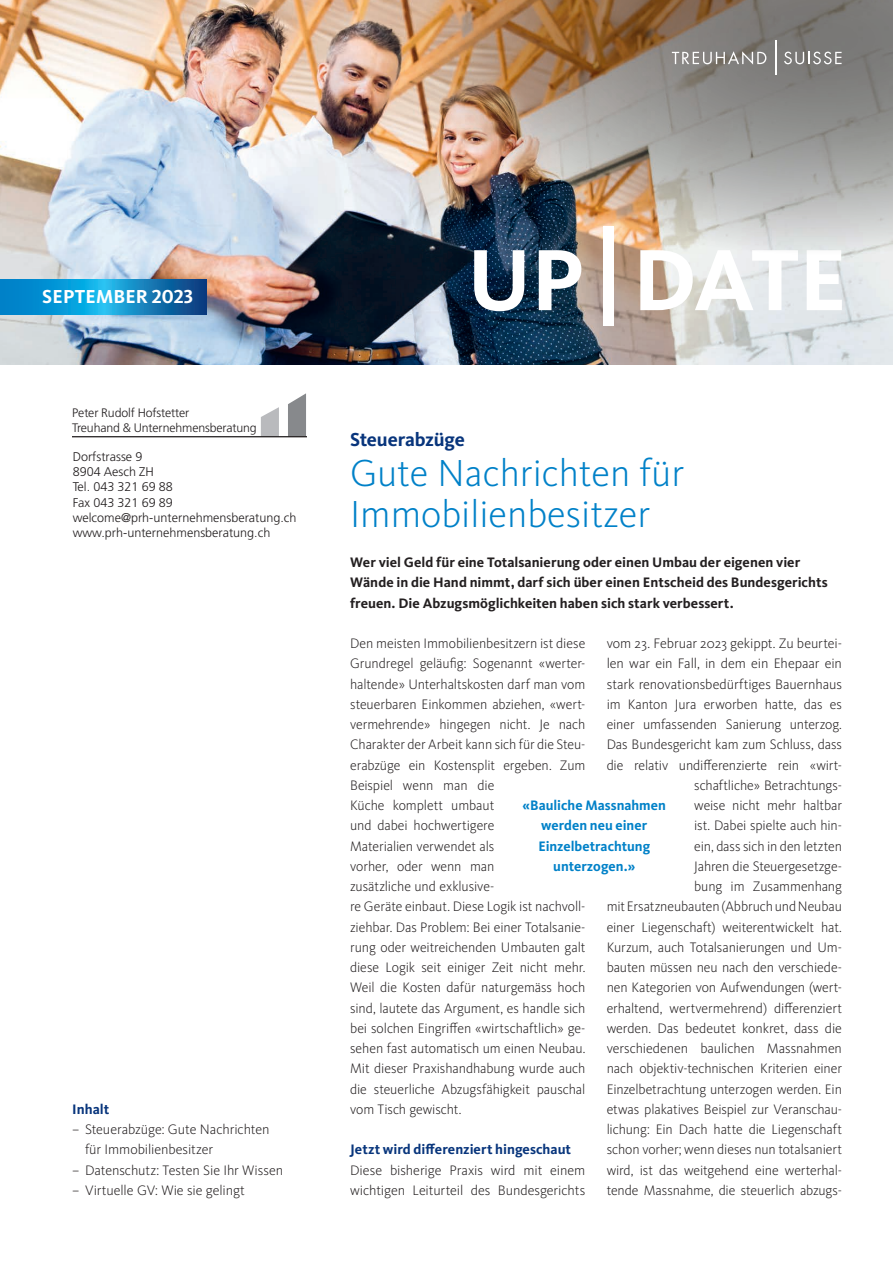
<style>
.page{position:relative;width:893px;height:1263px;background:#fff}
.page>*{position:absolute;margin:0;border:0;box-sizing:border-box;transform-origin:0 0}
.t1{font:700 90px "Kievit OT";letter-spacing:-.015em;color:#fff}
.t2{font:300 39px/40.5px "Kievit OT";color:#0081c8}
.t3{font:700 19.5px "Kievit OT";letter-spacing:.01em;color:#fff}
.t4{font:700 19.5px "Kievit OT";letter-spacing:-.01em;color:#08357c}
.t5{font:300 14.25px/20.2px "Kievit OT";letter-spacing:-.005em;color:#231f20}
.t6{font:700 14.25px/20.2px "Kievit OT";color:#231f20}
.t7{font:700 14.25px/20.2px "Kievit OT";color:#0081c8;text-align:center}
.t8{font:700 14.25px "Kievit OT";color:#08357c}
.t9{font:300 12.6px/15.1px "Frutiger LT Std";color:#231f20}
.t10{font:300 12.3px/14.7px "Frutiger LT Std";letter-spacing:-.01em;color:#231f20}
.s1{font-size:99px}
</style>
<div class="page">
<img style="left:0;top:0;width:893px;height:364px">
<svg style="left:0;top:279px;width:206px;height:35px;background:#0d87c5"></svg>
<img style="left:404px;top:0;width:489px;height:256px">
<svg style="left:672px;top:51px;width:94px;height:14px"></svg>
<svg style="left:784px;top:52px;width:58px;height:12px"></svg>
<hr style="left:775px;top:40px;width:1px;height:35px;background:#fff">
<svg style="left:288px;top:393px;width:18px;height:43px"></svg>
<svg style="left:261px;top:407px;width:18px;height:29px"></svg>
<hr style="left:72px;top:436px;width:234px;height:1px;background:#231f20">
<h3 class="t3" style="left:42px;top:285px;width:153px">SEPTEMBER 2023</h3>
<p class="t10" style="left:72px;top:405px;width:186px">Peter Rudolf Hofstetter<br>Treuhand &amp; Unternehmensberatung</p>
<p class="t9" style="left:73px;top:449px;width:225px">Dorfstrasse 9<br>8904 Aesch ZH<br>Tel. 043 321 69 88<br>Fax 043 321 69 89 welcome@prh-unternehmensberatung.ch www.prh-unternehmensberatung.ch</p>
<p class="t8" style="left:72px;top:1100px;width:38px">Inhalt</p>
<p class="t5" style="left:85px;top:1119px;width:186px;text-indent:-13px">– Steuerabzüge: Gute Nachrichten für Immobilienbesitzer</p>
<p class="t5" style="left:72px;top:1159px;width:212px">– Datenschutz: Testen Sie Ihr Wissen</p>
<p class="t5" style="left:72px;top:1180px;width:174px">– Virtuelle GV: Wie sie gelingt</p>
<h1 class="t1" style="left:467px;top:226px;width:381px">UP <span class="s1">|</span>DATE</h1>
<h3 class="t4" style="left:350px;top:427px;width:116px">Steuerabzüge</h3>
<h2 class="t2" style="left:350px;top:452px;width:336px">Gute Nachrichten für<br>Immobilienbesitzer</h2>
<p class="t6" style="left:350px;top:552px;width:479px">Wer viel Geld für eine Totalsanierung oder einen Umbau der eigenen vier<br>Wände in die Hand nimmt, darf sich über einen Entscheid des Bundesgerichts freuen. Die Abzugsmöglichkeiten haben sich stark verbessert.</p>
<p class="t5" style="left:350px;top:633px;width:237px">Den meisten Immobilienbesitzern ist diese Grundregel geläufig: Sogenannt «werter&shy;haltende» Unterhaltskosten darf man vom steuerbaren Einkommen abziehen, «wert&shy;vermehrende» hingegen nicht. Je nach Charakter der Arbeit kann sich für die Steu&shy;erabzüge ein Kostensplit ergeben. Zum Beispiel wenn man die<br>Küche komplett umbaut<br>und dabei hochwertigere<br>Materialien verwendet als<br>vorher, oder wenn man<br>zusätzliche und exklusive-<br>re Geräte einbaut. Diese Logik ist nachvoll&shy;ziehbar. Das Problem: Bei einer Totalsanie&shy;rung oder weitreichenden Umbauten galt diese Logik seit einiger Zeit nicht mehr.<br>Weil die Kosten dafür naturgemäss hoch sind, lautete das Argument, es handle sich bei solchen Eingriffen «wirtschaftlich» ge&shy;sehen fast automatisch um einen Neubau.<br>Mit dieser Praxishandhabung wurde auch die steuerliche Abzugsfähigkeit pauschal vom Tisch gewischt.</p>
<p class="t8" style="left:350px;top:1141px;width:222px">Jetzt wird differenziert hingeschaut</p>
<p class="t5" style="left:350px;top:1159px;width:237px">Diese bisherige Praxis wird mit einem wichtigen Leiturteil des Bundesgerichts</p>
<p class="t5" style="left:607px;top:633px;width:237px;text-align:right">vom 23. Februar 2023 gekippt. Zu beurtei&shy;len war ein Fall, in dem ein Ehepaar ein stark renovationsbedürftiges Bauernhaus im Kanton Jura erworben hatte, das es einer umfassenden Sanierung unterzog.<br>Das Bundesgericht kam zum Schluss, dass die relativ undifferenzierte rein «wirt&shy;schaftliche» Betrachtungs-<br>weise nicht mehr haltbar<br>ist. Dabei spielte auch hin-<br>ein, dass sich in den letzten<br>Jahren die Steuergesetzge-<br>bung im Zusammenhang<br>mit Ersatzneubauten (Abbruch und Neubau einer Liegenschaft) weiterentwickelt hat.<br>Kurzum, auch Totalsanierungen und Um&shy;bauten müssen neu nach den verschiede&shy;nen Kategorien von Aufwendungen (wert&shy;erhaltend, wertvermehrend) differenziert werden. Das bedeutet konkret, dass die verschiedenen baulichen Massnahmen nach objektiv-technischen Kriterien einer Einzelbetrachtung unterzogen werden. Ein etwas plakatives Beispiel zur Veranschau&shy;lichung: Ein Dach hatte die Liegenschaft schon vorher; wenn dieses nun totalsaniert wird, ist das weitgehend eine werterhal&shy;tende Massnahme, die steuerlich abzugs-</p>
<p class="t7" style="left:523px;top:795px;width:145px">«Bauliche Massnahmen werden neu einer<br>Einzelbetrachtung unterzogen.»</p>
</div>
